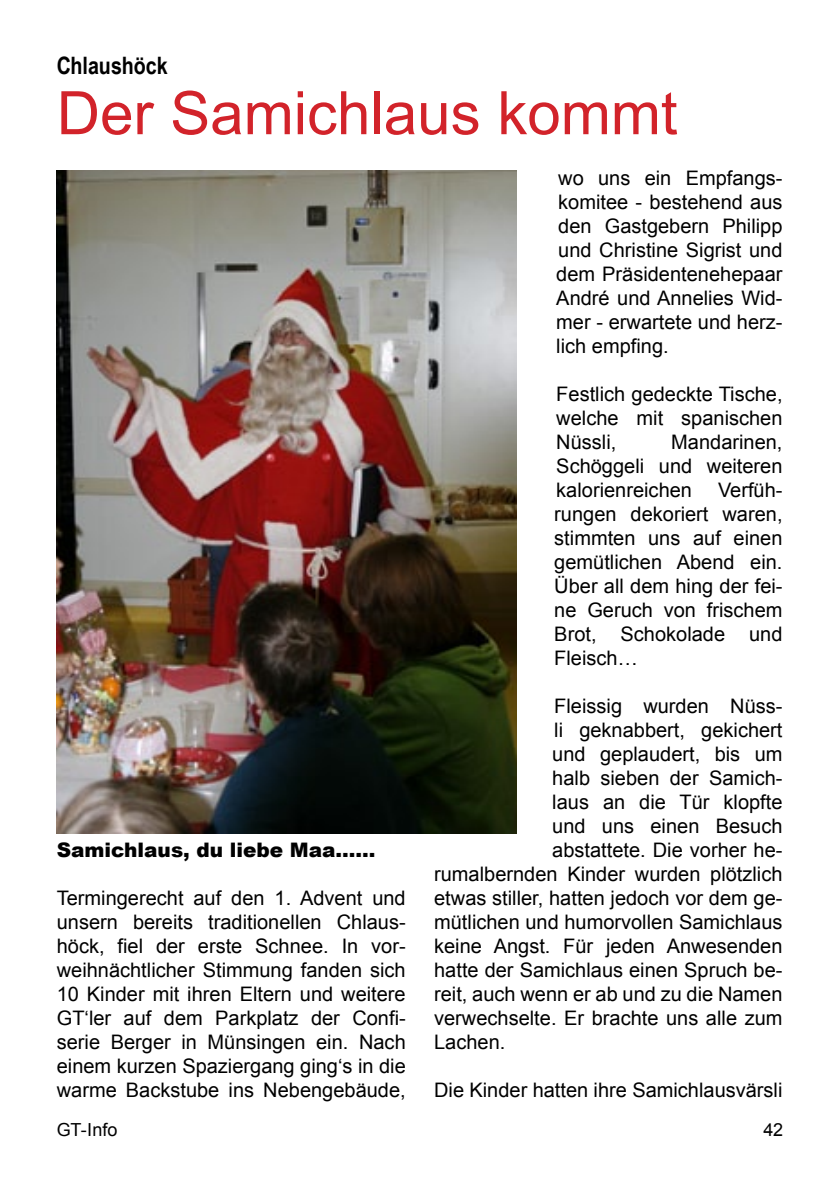
<style>
.page{position:relative;width:840px;height:1191px;background:#fff}
.page>*{position:absolute;margin:0;border:0;box-sizing:border-box;transform-origin:0 0}
.t1{font:60px "Arial";color:#d2232a}
.t2{font:700 24px "Arial Narrow";color:#000}
.t3{font:20px/24px "Arial";color:#000;text-align:justify}
.t4{font:900 20px "Arial";color:#000}
.t5{font:18px "Arial";color:#000}
</style>
<div class="page">
<img style="left:57px;top:170px;width:459px;height:663px">
<p class="t2" style="left:57px;top:48px;width:112px">Chlaushöck</p>
<h1 class="t1" style="left:57px;top:74px;width:622px">Der Samichlaus kommt</h1>
<p class="t4" style="left:57px;top:835px;width:320px">Samichlaus, du liebe Maa……</p>
<p class="t3" style="left:57px;top:885px;width:350px">Termingerecht auf den 1. Advent und unsern bereits traditionellen Chlaus&shy;höck, fiel der erste Schnee. In vor&shy;weihnächtlicher Stimmung fanden sich 10 Kinder mit ihren Eltern und weitere GT‘ler auf dem Parkplatz der Confi&shy;serie Berger in Münsingen ein. Nach einem kurzen Spaziergang ging‘s in die warme Backstube ins Nebengebäude,</p>
<p class="t3" style="left:556px;top:166px;width:227px">wo uns ein Empfangs&shy;komitee - bestehend aus den Gastgebern Philipp und Christine Sigrist und dem Präsidentenehepaar André und Annelies Wid&shy;mer - erwartete und herz&shy;lich empfing.</p>
<p class="t3" style="left:556px;top:382px;width:227px">Festlich gedeckte Tische, welche mit spanischen Nüssli,</p>
<p class="t3" style="left:556px;top:430px;width:227px;text-indent:115px">Mandarinen, Schöggeli und weiteren kalorienreichen</p>
<p class="t3" style="left:554px;top:478px;width:230px;text-indent:164px">Verfüh&shy;rungen dekoriert waren, stimmten uns auf einen gemütlichen Abend ein.<br>Über all dem hing der fei&shy;ne Geruch von frischem Brot, Schokolade und Fleisch…</p>
<p class="t3" style="left:554px;top:694px;width:229px">Fleissig wurden Nüss-</p>
<p class="t3" style="left:554px;top:718px;width:229px">li geknabbert, gekichert</p>
<p class="t3" style="left:552px;top:742px;width:231px">und geplaudert, bis um</p>
<p class="t3" style="left:552px;top:766px;width:231px">halb sieben der Samich-</p>
<p class="t3" style="left:552px;top:790px;width:231px">laus an die Tür klopfte</p>
<p class="t3" style="left:552px;top:814px;width:231px">und uns einen Besuch</p>
<p class="t3" style="left:552px;top:838px;width:231px">abstattete. Die vorher he-</p>
<p class="t3" style="left:434px;top:862px;width:349px">rumalbernden Kinder wurden plötzlich</p>
<p class="t3" style="left:434px;top:886px;width:349px">etwas stiller, hatten jedoch vor dem ge-</p>
<p class="t3" style="left:434px;top:910px;width:349px">mütlichen und humorvollen Samichlaus</p>
<p class="t3" style="left:434px;top:934px;width:349px">keine Angst. Für jeden Anwesenden</p>
<p class="t3" style="left:434px;top:958px;width:349px">hatte der Samichlaus einen Spruch be-</p>
<p class="t3" style="left:434px;top:982px;width:350px">reit, auch wenn er ab und zu die Namen</p>
<p class="t3" style="left:434px;top:1006px;width:349px">verwechselte. Er brachte uns alle zum</p>
<p class="t3" style="left:434px;top:1030px;width:73px">Lachen.</p>
<p class="t3" style="left:434px;top:1078px;width:349px">Die Kinder hatten ihre Samichlausvärsli</p>
<p class="t5" style="left:57px;top:1118px;width:62px">GT-Info</p>
<p class="t5" style="left:763px;top:1118px;width:21px">42</p>
</div>
